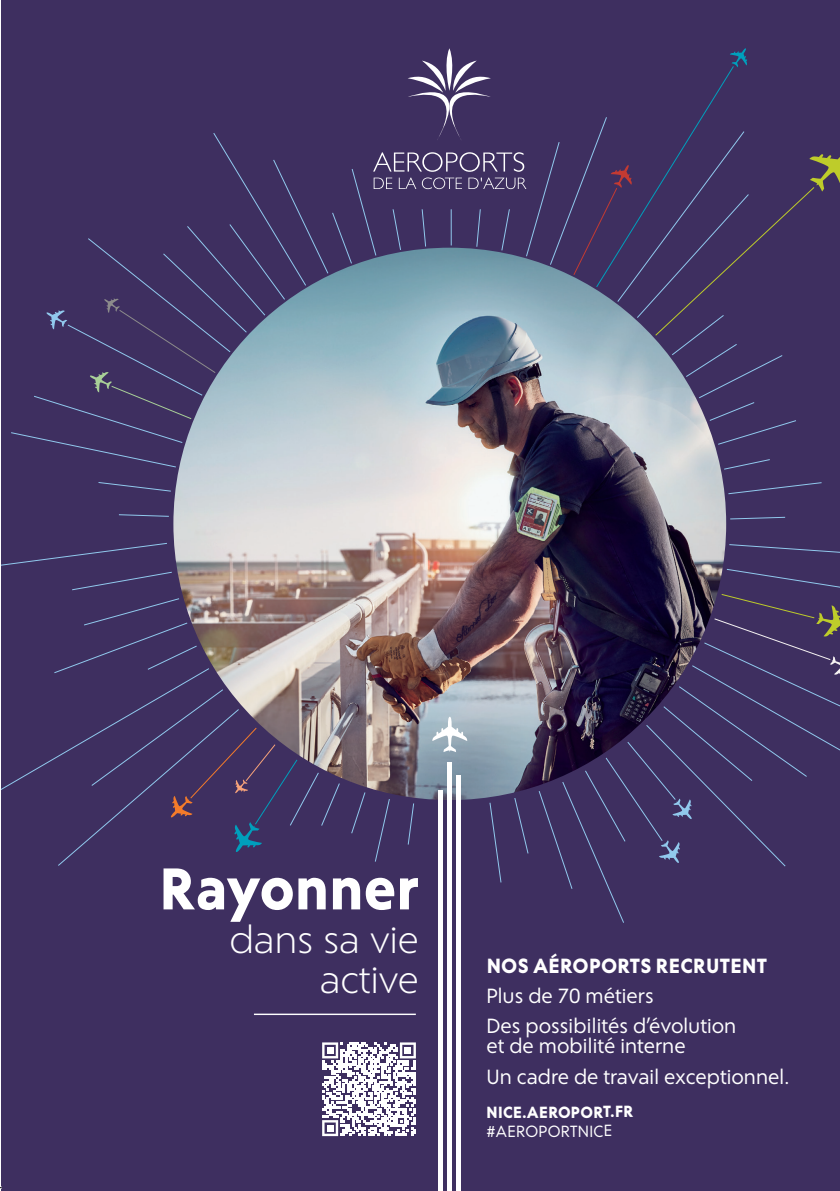
<style>
.page{position:relative;width:840px;height:1191px;background:#fff}
.page>*{position:absolute;margin:0;border:0;box-sizing:border-box;transform-origin:0 0}
.t1{font:700 57.4px "Corsica LX";color:#fff}
.t2{font:37.4px/40.2px "Corsica LX";color:#fff;text-align:right}
.t3{font:20.2px/30.4px "Corsica LX";color:#fff}
.t4{font:700 20.2px "Corsica LX";letter-spacing:.015em;color:#fff}
.t5{font:700 15.8px "Corsica LX";color:#fff}
.t6{font:15.8px "Corsica LX";color:#fff}
</style>
<div class="page">
<div style="left:2px;top:0;width:837px;height:1191px;background:#3e2f60"></div>
<div style="left:87px;top:0;width:520px;height:353px;background:#3e2f60"></div>
<div style="left:671px;top:336px;width:168px;height:255px;background:#3e2f60"></div>
<div style="left:289px;top:642px;width:550px;height:281px;background:#3e2f60"></div>
<div style="left:2px;top:598px;width:237px;height:268px;background:#3e2f60"></div>
<div style="left:572px;top:48px;width:267px;height:288px;background:#3e2f60"></div>
<div style="left:2px;top:542px;width:170px;height:48px;background:#3e2f60"></div>
<svg style="left:672px;top:798px;width:19px;height:21px"></svg>
<svg style="left:658px;top:840px;width:21px;height:23px"></svg>
<svg style="left:713px;top:593px;width:126px;height:81px;background:#453861"></svg>
<svg style="left:170px;top:727px;width:128px;height:125px;background:#413462"></svg>
<div style="left:10px;top:298px;width:206px;height:219px;background:#3e2f60"></div>
<img style="left:173px;top:248px;width:552px;height:552px;border-radius:276px">
<svg style="left:322px;top:1042px;width:93px;height:94px"></svg>
<div style="left:326px;top:1047px;width:7px;height:6px;background:#fff"></div>
<div style="left:404px;top:1047px;width:7px;height:6px;background:#fff"></div>
<div style="left:326px;top:1124px;width:7px;height:7px;background:#fff"></div>
<hr style="left:254px;top:1013px;width:161px;height:2px;background:#fff">
<div style="left:431px;top:804px;width:37px;height:103px;background:#3e2f60"></div>
<svg style="left:432px;top:717px;width:35px;height:35px"></svg>
<div style="left:456px;top:775px;width:5px;height:416px;background:#fff"></div>
<div style="left:438px;top:790px;width:5px;height:401px;background:#fff"></div>
<div style="left:447px;top:762px;width:5px;height:429px;background:#fff"></div>
<div style="left:324px;top:0;width:272px;height:209px;background:#3e2f60"></div>
<svg style="left:373px;top:152px;width:153px;height:37px;background:#5d5079"></svg>
<svg style="left:407px;top:48px;width:83px;height:93px;background:#574a74"></svg>
<h1 class="t1" style="left:159px;top:853px;width:261px">Rayonner</h1>
<h2 class="t2" style="left:229px;top:919px;width:191px">dans sa vie active</h2>
<p class="t4" style="left:486px;top:953px;width:281px">NOS AÉROPORTS RECRUTENT</p>
<p class="t3" style="left:486px;top:980px;width:251px">Plus de 70 métiers<br>Des possibilités d’évolution</p>
<p class="t3" style="left:486px;top:1031px;width:305px">et de mobilité interne<br>Un cadre de travail exceptionnel.</p>
<p class="t5" style="left:486px;top:1103px;width:148px;rotate:-1deg">NICE.AEROPORT.FR</p>
<p class="t6" style="left:486px;top:1122px;width:127px;rotate:-1deg">#AEROPORTNICE</p>
</div>
